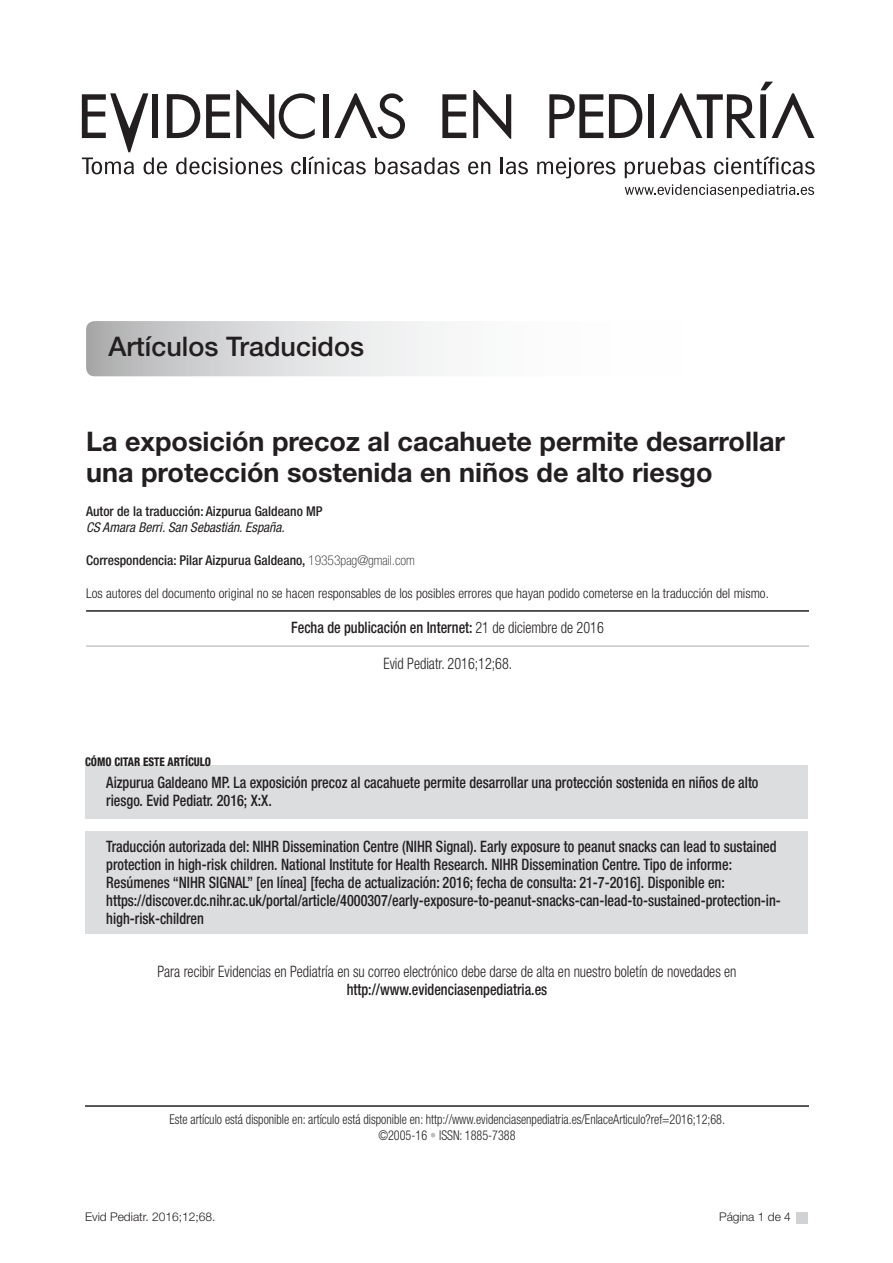
<style>
.page{position:relative;width:893px;height:1263px;background:#fff}
.page>*{position:absolute;margin:0;border:0;box-sizing:border-box;transform-origin:0 0}
.t1{font:700 27px/31.5px "Helvetica Neue LT Std";color:#231f20}
.t2{font:500 27px "Helvetica Neue";color:#231f20}
.t3{font:500 condensed 15.75px/18px "Helvetica Neue LT Std";color:#231f20;scale:.9 1}
.t4{font:300 condensed 15.75px "Helvetica Neue LT Std";color:#231f20;scale:.9 1}
.t5{font:300 condensed 13.5px/16.5px "Helvetica Neue LT Std";color:#231f20;text-align:center;scale:.9 1}
.t6{font:300 condensed 13.5px "Helvetica Neue LT Std";color:#231f20}
.t7{font:500 condensed 13.5px "Helvetica Neue LT Std";color:#231f20}
.t8{font:italic condensed 13.5px "Helvetica Neue LT Std";color:#231f20}
.t9{font:300 12px "Helvetica Neue";color:#231f20}
.t10{font:800 condensed 12px "Helvetica Neue LT Std";color:#231f20;scale:.9 1}
.s1{font-weight:100}
.s2{font-weight:300}
.s3{color:#bcbdc0}
</style>
<div class="page">
<div style="left:797px;top:1212px;width:11px;height:11px;background:#d1d2d4"></div>
<svg style="left:537px;top:158px;width:78px;height:20px"></svg>
<svg style="left:625px;top:157px;width:80px;height:21px"></svg>
<svg style="left:714px;top:156px;width:101px;height:18px"></svg>
<svg style="left:625px;top:184px;width:189px;height:13px"></svg>
<svg style="left:549px;top:94px;width:54px;height:44px"></svg>
<div style="left:648px;top:94px;width:6px;height:44px;background:#231f20"></div>
<svg style="left:609px;top:94px;width:33px;height:44px"></svg>
<svg style="left:660px;top:82px;width:154px;height:56px"></svg>
<svg style="left:82px;top:90px;width:446px;height:84px"></svg>
<svg style="left:86px;top:321px;width:723px;height:55px"></svg>
<hr style="left:86px;top:610px;width:723px;height:2px;background:#231f20">
<hr style="left:86px;top:646px;width:723px;height:1px;background:#a8a9ad">
<div style="left:85px;top:765px;width:723px;height:53px;background:#dcdddf"></div>
<div style="left:85px;top:831px;width:723px;height:102px;background:#dcdddf"></div>
<hr style="left:85px;top:1105px;width:724px;height:2px;background:#231f20">
<p class="t2" style="left:108px;top:330px;width:257px">Artículos Traducidos</p>
<p class="t1" style="left:86px;top:425px;width:700px">La exposición precoz al cacahuete permite desarrollar una protección sostenida en niños de alto riesgo</p>
<p class="t7" style="left:86px;top:503px;width:238px">Autor de la traducción: Aizpurua Galdeano MP</p>
<p class="t8" style="left:86px;top:520px;width:200px">CS Amara Berri. San Sebastián. España.</p>
<p class="t7" style="left:86px;top:553px;width:330px">Correspondencia: Pilar Aizpurua Galdeano, <span class="s1">19353pag@gmail.com</span></p>
<p class="t6" style="left:86px;top:586px;width:684px">Los autores del documento original no se hacen responsables de los posibles errores que hayan podido cometerse en la traducción del mismo.</p>
<p class="t3" style="left:291px;top:618px;width:349px">Fecha de publicación en Internet: <span class="s2">21 de diciembre de 2016</span></p>
<p class="t4" style="left:383px;top:654px;width:145px">Evid Pediatr. 2016;12;68.</p>
<p class="t10" style="left:85px;top:754px;width:141px">CÓMO CITAR ESTE ARTÍCULO</p>
<p class="t3" style="left:106px;top:773px;width:726px">Aizpurua Galdeano MP. La exposición precoz al cacahuete permite desarrollar una protección sostenida en niños de alto riesgo. Evid Pediatr. 2016; X:X.</p>
<p class="t3" style="left:106px;top:837px;width:746px">Traducción autorizada del: NIHR Dissemination Centre (NIHR Signal). Early exposure to peanut snacks can lead to sustained protection in high-risk children. National Institute for Health Research. NIHR Dissemination Centre. Tipo de informe:<br>Resúmenes “NIHR SIGNAL” [en línea] [fecha de actualización: 2016; fecha de consulta: 21-7-2016]. Disponible en:</p>
<p class="t3" style="left:106px;top:891px;width:751px">https://discover.dc.nihr.ac.uk/portal/article/4000307/early-exposure-to-peanut-snacks-can-lead-to-sustained-protection-in&shy;high-risk-children</p>
<p class="t4" style="left:157px;top:962px;width:645px">Para recibir Evidencias en Pediatría en su correo electrónico debe darse de alta en nuestro boletín de novedades en</p>
<p class="t3" style="left:347px;top:980px;width:224px">http://www.evidenciasenpediatria.es</p>
<p class="t5" style="left:170px;top:1111px;width:619px">Este artículo está disponible en: artículo está disponible en: http://www.evidenciasenpediatria.es/EnlaceArticulo?ref=2016;12;68. ©2005-16 <span class="s3">•</span> ISSN: 1885-7388</p>
<p class="t9" style="left:85px;top:1210px;width:132px">Evid Pediatr. 2016;12;68.</p>
<p class="t9" style="left:719px;top:1210px;width:73px">Página 1 de 4</p>
</div>
